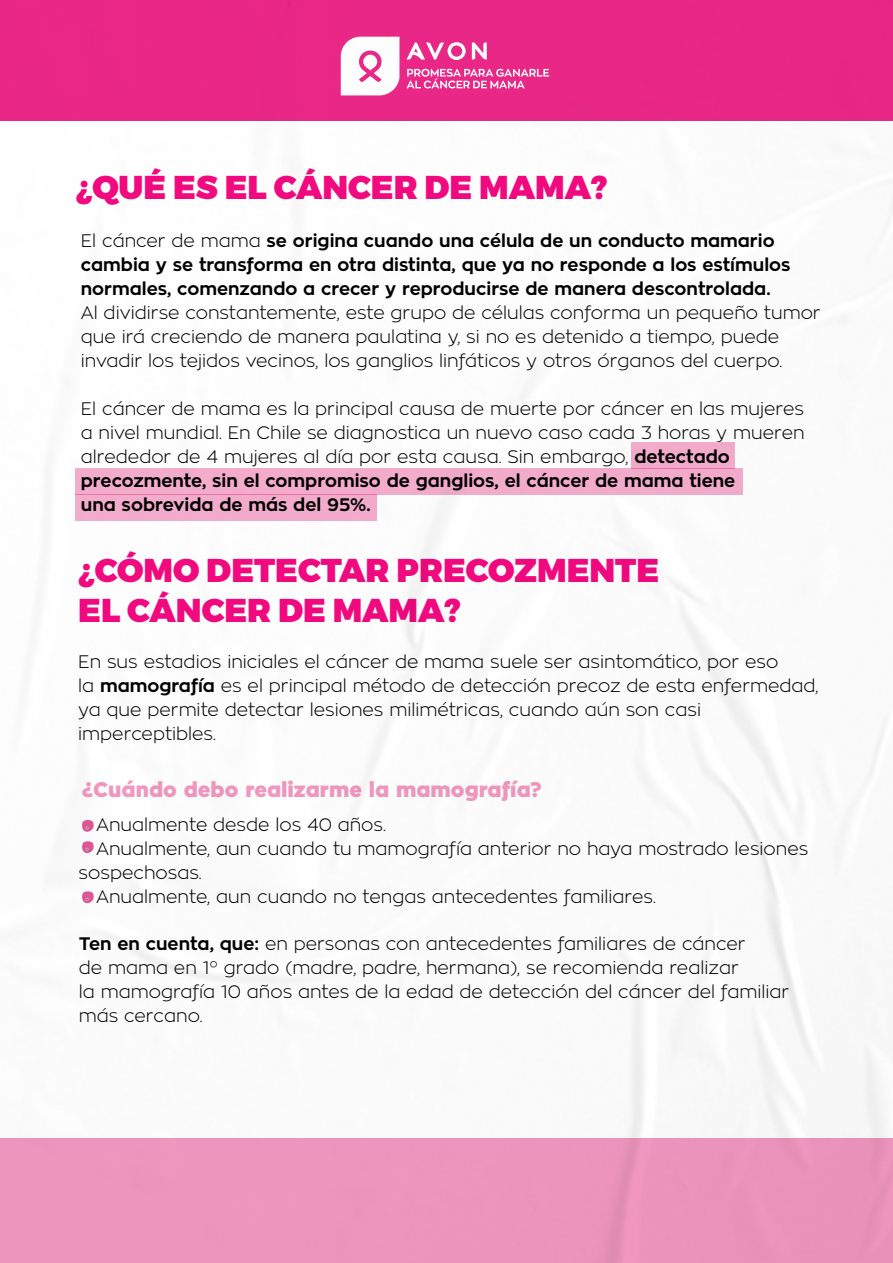
<style>
.page{position:relative;width:893px;height:1263px;background:#fff}
.page>*{position:absolute;margin:0;border:0;box-sizing:border-box;transform-origin:0 0}
.t1{font:900 33px/39.6px "Montserrat";color:#f30a80}
.t2{font:900 21px "Zona Pro";color:#f298c0}
.t3{font:300 18px/24px "Zona Pro";color:#000}
.t4{font:700 18px/24px "Zona Pro";color:#000}
.s1{font-weight:300}
.s2{font-weight:700}
</style>
<div class="page">
<img style="left:0;top:0;width:893px;height:1263px">
<h1 class="t1" style="left:76px;top:169px;width:533px">¿QUÉ ES EL CÁNCER DE MAMA?</h1>
<p class="t4" style="left:81px;top:228px;width:711px"><span class="s1">El cáncer de mama</span> se origina cuando una célula de un conducto mamario cambia y se transforma en otra distinta, que ya no responde a los estímulos normales, comenzando a crecer y reproducirse de manera descontrolada.</p>
<p class="t3" style="left:81px;top:300px;width:741px">Al dividirse constantemente, este grupo de células conforma un pequeño tumor que irá creciendo de manera paulatina y, si no es detenido a tiempo, puede invadir los tejidos vecinos, los ganglios linfáticos y otros órganos del cuerpo.</p>
<p class="t3" style="left:81px;top:396px;width:725px">El cáncer de mama es la principal causa de muerte por cáncer en las mujeres a nivel mundial. En Chile se diagnostica un nuevo caso cada 3 horas y mueren alrededor de 4 mujeres al día por esta causa. Sin embargo, <span class="s2">detectado precozmente, sin el compromiso de ganglios, el cáncer de mama tiene<br>una sobrevida de más del 95%.</span></p>
<h1 class="t1" style="left:78px;top:552px;width:582px">¿CÓMO DETECTAR PRECOZMENTE<br>EL CÁNCER DE MAMA?</h1>
<p class="t3" style="left:78px;top:649px;width:742px">En sus estadios iniciales el cáncer de mama suele ser asintomático, por eso<br>la <span class="s2">mamografía</span> es el principal método de detección precoz de esta enfermedad, ya que permite detectar lesiones milimétricas, cuando aún son casi imperceptibles.</p>
<p class="t2" style="left:82px;top:775px;width:461px">¿Cuándo debo realizarme la mamografía?</p>
<p class="t3" style="left:96px;top:812px;width:291px">Anualmente desde los 40 años.</p>
<p class="t3" style="left:96px;top:836px;width:714px">Anualmente, aun cuando tu mamografía anterior no haya mostrado lesiones</p>
<p class="t3" style="left:79px;top:860px;width:125px">sospechosas.</p>
<p class="t3" style="left:96px;top:884px;width:561px">Anualmente, aun cuando no tengas antecedentes familiares.</p>
<p class="t3" style="left:79px;top:932px;width:712px"><span class="s2">Ten en cuenta, que:</span> en personas con antecedentes familiares de cáncer<br>de mama en 1° grado (madre, padre, hermana), se recomienda realizar<br>la mamografía 10 años antes de la edad de detección del cáncer del familiar más cercano.</p>
</div>
